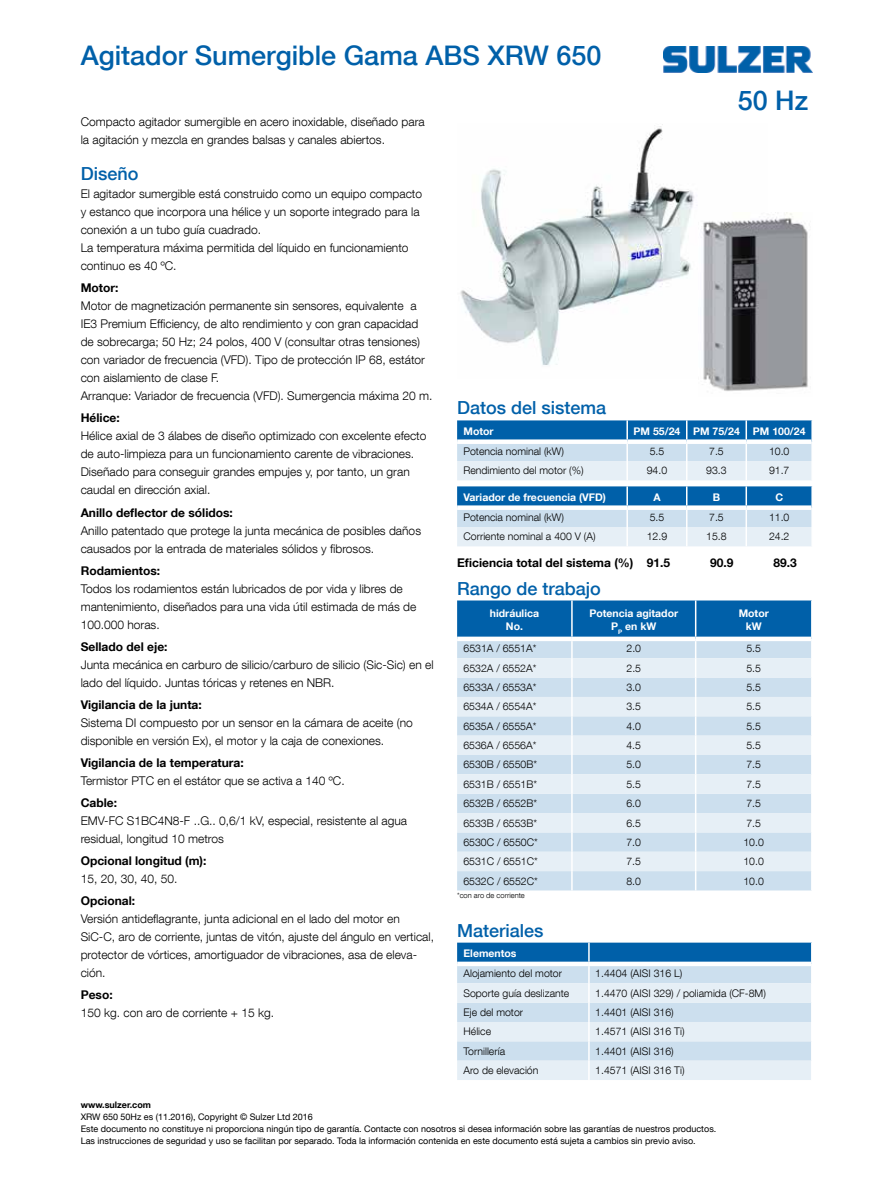
<style>
.page{position:relative;width:893px;height:1191px;background:#fff}
.page>*{position:absolute;margin:0;border:0;box-sizing:border-box;transform-origin:0 0}
.t1{font:500 27px "Helvetica Neue LT Com";color:#0060a9}
.t2{font:500 18px "Helvetica Neue LT Com";color:#0060a9}
.t3{font:300 12px/18px "Helvetica Neue LT Com";color:#000}
.t4{font:700 12px "Helvetica Neue LT Com";color:#000}
.t5{font:300 10.5px "Helvetica Neue LT Com";color:#000}
.t6{font:700 10.5px/13.5px "Helvetica Neue LT Com";color:#fff;text-align:center}
.t7{font:9px/12px "Helvetica Neue LT Com";color:#000}
.t8{font:700 9px "Helvetica Neue LT Com";color:#000}
.t9{font:300 7.5px "Helvetica Neue LT Com";color:#000}
</style>
<div class="page">
<img style="left:663px;top:46px;width:149px;height:26px">
<img style="left:460px;top:124px;width:235px;height:241px">
<svg style="left:457px;top:420px;width:356px;height:60px;background:#99bfdc"></svg>
<svg style="left:457px;top:486px;width:356px;height:60px;background:#99bfdc"></svg>
<svg style="left:457px;top:600px;width:355px;height:290px;background:#bed6e9"></svg>
<hr style="left:811px;top:851px;width:2px;height:20px;background:#fff">
<svg style="left:457px;top:942px;width:355px;height:138px;background:#bdd5e8"></svg>
<hr style="left:588px;top:1060px;width:2px;height:20px;background:#fff">
<hr style="left:811px;top:1060px;width:2px;height:20px;background:#fff">
<img style="left:703px;top:212px;width:105px;height:179px">
<h1 class="t1" style="left:81px;top:39px;width:522px">Agitador Sumergible Gama ABS XRW 650</h1>
<h1 class="t1" style="left:738px;top:84px;width:72px">50 Hz</h1>
<p class="t3" style="left:81px;top:113px;width:345px">Compacto agitador sumergible en acero inoxidable, diseñado para la agitación y mezcla en grandes balsas y canales abiertos.</p>
<h2 class="t2" style="left:81px;top:163px;width:59px">Diseño</h2>
<p class="t3" style="left:81px;top:185px;width:343px">El agitador sumergible está construido como un equipo compacto y estanco que incorpora una hélice y un soporte integrado para la conexión a un tubo guía cuadrado.<br>La temperatura máxima permitida del líquido en funcionamiento continuo es 40 ºC.</p>
<p class="t4" style="left:81px;top:280px;width:39px">Motor:</p>
<p class="t3" style="left:81px;top:297px;width:353px">Motor de magnetización permanente sin sensores, equivalente a IE3 Premium Efficiency, de alto rendimiento y con gran capacidad de sobrecarga; 50 Hz; 24 polos, 400 V (consultar otras tensiones) con variador de frecuencia (VFD). Tipo de protección IP 68, estátor con aislamiento de clase F.<br>Arranque: Variador de frecuencia (VFD). Sumergencia máxima 20 m.</p>
<p class="t4" style="left:81px;top:410px;width:41px">Hélice:</p>
<p class="t3" style="left:81px;top:427px;width:347px">Hélice axial de 3 álabes de diseño optimizado con excelente efecto de auto-limpieza para un funcionamiento carente de vibraciones.<br>Diseñado para conseguir grandes empujes y, por tanto, un gran caudal en dirección axial.</p>
<p class="t4" style="left:81px;top:504px;width:154px">Anillo deflector de sólidos:</p>
<p class="t3" style="left:81px;top:521px;width:342px">Anillo patentado que protege la junta mecánica de posibles daños causados por la entrada de materiales sólidos y fibrosos.</p>
<p class="t4" style="left:81px;top:562px;width:81px">Rodamientos:</p>
<p class="t3" style="left:81px;top:579px;width:337px">Todos los rodamientos están lubricados de por vida y libres de mantenimiento, diseñados para una vida útil estimada de más de<br>100.000 horas.</p>
<p class="t4" style="left:81px;top:638px;width:88px">Sellado del eje:</p>
<p class="t3" style="left:81px;top:655px;width:354px">Junta mecánica en carburo de silicio/carburo de silicio (Sic-Sic) en el lado del líquido. Juntas tóricas y retenes en NBR.</p>
<p class="t4" style="left:81px;top:696px;width:123px">Vigilancia de la junta:</p>
<p class="t3" style="left:81px;top:713px;width:334px">Sistema DI compuesto por un sensor en la cámara de aceite (no disponible en versión Ex), el motor y la caja de conexiones.</p>
<p class="t4" style="left:81px;top:754px;width:165px">Vigilancia de la temperatura:</p>
<p class="t3" style="left:81px;top:771px;width:265px">Termistor PTC en el estátor que se activa a 140 ºC.</p>
<p class="t4" style="left:81px;top:794px;width:38px">Cable:</p>
<p class="t3" style="left:81px;top:811px;width:328px">EMV-FC S1BC4N8-F ..G.. 0,6/1 kV, especial, resistente al agua residual, longitud 10 metros</p>
<p class="t4" style="left:81px;top:852px;width:127px">Opcional longitud (m):</p>
<p class="t3" style="left:81px;top:869px;width:98px">15, 20, 30, 40, 50.</p>
<p class="t4" style="left:81px;top:893px;width:56px">Opcional:</p>
<p class="t3" style="left:81px;top:909px;width:355px">Versión antideflagrante, junta adicional en el lado del motor en SiC-C, aro de corriente, juntas de vitón, ajuste del ángulo en vertical, protector de vórtices, amortiguador de vibraciones, asa de eleva&shy;ción.</p>
<p class="t4" style="left:81px;top:987px;width:34px">Peso:</p>
<p class="t3" style="left:81px;top:1003px;width:195px">150 kg. con aro de corriente + 15 kg.</p>
<h2 class="t2" style="left:457px;top:397px;width:151px">Datos del sistema</h2>
<p class="t6" style="left:463px;top:424px;width:32px">Motor</p>
<p class="t6" style="left:634px;top:424px;width:173px">PM 55/24 PM 75/24 PM 100/24</p>
<p class="t5" style="left:463px;top:445px;width:102px">Potencia nominal (kW)</p>
<p class="t5" style="left:650px;top:445px;width:16px">5.5</p>
<p class="t5" style="left:709px;top:445px;width:16px">7.5</p>
<p class="t5" style="left:769px;top:445px;width:22px">10.0</p>
<p class="t5" style="left:463px;top:464px;width:122px">Rendimiento del motor (%)</p>
<p class="t5" style="left:647px;top:464px;width:22px">94.0</p>
<p class="t5" style="left:706px;top:464px;width:22px">93.3</p>
<p class="t5" style="left:769px;top:464px;width:22px">91.7</p>
<p class="t6" style="left:463px;top:490px;width:144px">Variador de frecuencia (VFD)</p>
<p class="t6" style="left:653px;top:490px;width:9px">A</p>
<p class="t6" style="left:713px;top:490px;width:9px">B</p>
<p class="t6" style="left:775px;top:490px;width:9px">C</p>
<p class="t5" style="left:463px;top:511px;width:102px">Potencia nominal (kW)</p>
<p class="t5" style="left:650px;top:511px;width:16px">5.5</p>
<p class="t5" style="left:709px;top:511px;width:16px">7.5</p>
<p class="t5" style="left:769px;top:511px;width:22px">11.0</p>
<p class="t5" style="left:463px;top:530px;width:134px">Corriente nominal a 400 V (A)</p>
<p class="t5" style="left:647px;top:530px;width:22px">12.9</p>
<p class="t5" style="left:706px;top:530px;width:22px">15.8</p>
<p class="t5" style="left:769px;top:530px;width:22px">24.2</p>
<p class="t4" style="left:457px;top:555px;width:215px">Eficiencia total del sistema (%) 91.5</p>
<p class="t4" style="left:710px;top:555px;width:25px">90.9</p>
<p class="t4" style="left:774px;top:555px;width:25px">89.3</p>
<h2 class="t2" style="left:457px;top:577px;width:145px">Rango de trabajo</h2>
<p class="t6" style="left:490px;top:606px;width:51px">hidráulica<br>No.</p>
<p class="t6" style="left:589px;top:606px;width:90px">Potencia agitador<br>P<sub>P</sub> en kW</p>
<p class="t6" style="left:739px;top:606px;width:32px">Motor kW</p>
<p class="t5" style="left:463px;top:642px;width:74px">6531A / 6551A*</p>
<p class="t5" style="left:626px;top:642px;width:16px">2.0</p>
<p class="t5" style="left:746px;top:642px;width:16px">5.5</p>
<p class="t5" style="left:463px;top:661px;width:74px">6532A / 6552A*</p>
<p class="t5" style="left:626px;top:661px;width:16px">2.5</p>
<p class="t5" style="left:746px;top:661px;width:16px">5.5</p>
<p class="t5" style="left:463px;top:681px;width:74px">6533A / 6553A*</p>
<p class="t5" style="left:626px;top:681px;width:16px">3.0</p>
<p class="t5" style="left:746px;top:681px;width:16px">5.5</p>
<p class="t5" style="left:463px;top:700px;width:74px">6534A / 6554A*</p>
<p class="t5" style="left:626px;top:700px;width:16px">3.5</p>
<p class="t5" style="left:746px;top:700px;width:16px">5.5</p>
<p class="t5" style="left:463px;top:719px;width:74px">6535A / 6555A*</p>
<p class="t5" style="left:626px;top:719px;width:16px">4.0</p>
<p class="t5" style="left:746px;top:719px;width:16px">5.5</p>
<p class="t5" style="left:463px;top:739px;width:74px">6536A / 6556A*</p>
<p class="t5" style="left:626px;top:739px;width:16px">4.5</p>
<p class="t5" style="left:746px;top:739px;width:16px">5.5</p>
<p class="t5" style="left:463px;top:758px;width:75px">6530B / 6550B*</p>
<p class="t5" style="left:626px;top:758px;width:16px">5.0</p>
<p class="t5" style="left:746px;top:758px;width:16px">7.5</p>
<p class="t5" style="left:463px;top:777px;width:75px">6531B / 6551B*</p>
<p class="t5" style="left:626px;top:777px;width:16px">5.5</p>
<p class="t5" style="left:746px;top:777px;width:16px">7.5</p>
<p class="t5" style="left:463px;top:797px;width:75px">6532B / 6552B*</p>
<p class="t5" style="left:626px;top:797px;width:16px">6.0</p>
<p class="t5" style="left:746px;top:797px;width:16px">7.5</p>
<p class="t5" style="left:463px;top:816px;width:75px">6533B / 6553B*</p>
<p class="t5" style="left:626px;top:816px;width:16px">6.5</p>
<p class="t5" style="left:746px;top:816px;width:16px">7.5</p>
<p class="t5" style="left:463px;top:835px;width:76px">6530C / 6550C*</p>
<p class="t5" style="left:626px;top:835px;width:16px">7.0</p>
<p class="t5" style="left:743px;top:835px;width:22px">10.0</p>
<p class="t5" style="left:463px;top:855px;width:76px">6531C / 6551C*</p>
<p class="t5" style="left:626px;top:855px;width:16px">7.5</p>
<p class="t5" style="left:743px;top:855px;width:22px">10.0</p>
<p class="t5" style="left:463px;top:874px;width:76px">6532C / 6552C*</p>
<p class="t5" style="left:626px;top:874px;width:16px">8.0</p>
<p class="t5" style="left:743px;top:874px;width:22px">10.0</p>
<p class="t9" style="left:457px;top:890px;width:69px">*con aro de corriente</p>
<h2 class="t2" style="left:457px;top:919px;width:88px">Materiales</h2>
<p class="t6" style="left:463px;top:946px;width:55px">Elementos</p>
<p class="t5" style="left:463px;top:967px;width:100px">Alojamiento del motor</p>
<p class="t5" style="left:595px;top:967px;width:88px">1.4404 (AISI 316 L)</p>
<p class="t5" style="left:463px;top:986px;width:107px">Soporte guía deslizante</p>
<p class="t5" style="left:595px;top:986px;width:172px">1.4470 (AISI 329) / poliamida (CF-8M)</p>
<p class="t5" style="left:463px;top:1006px;width:61px">Eje del motor</p>
<p class="t5" style="left:595px;top:1006px;width:80px">1.4401 (AISI 316)</p>
<p class="t5" style="left:463px;top:1025px;width:29px">Hélice</p>
<p class="t5" style="left:595px;top:1025px;width:91px">1.4571 (AISI 316 Ti)</p>
<p class="t5" style="left:463px;top:1044px;width:43px">Tornillería</p>
<p class="t5" style="left:595px;top:1044px;width:80px">1.4401 (AISI 316)</p>
<p class="t5" style="left:463px;top:1064px;width:76px">Aro de elevación</p>
<p class="t5" style="left:595px;top:1064px;width:91px">1.4571 (AISI 316 Ti)</p>
<p class="t8" style="left:81px;top:1099px;width:72px">www.sulzer.com</p>
<p class="t7" style="left:81px;top:1110px;width:637px">XRW 650 50Hz es (11.2016), Copyright © Sulzer Ltd 2016<br>Este documento no constituye ni proporciona ningún tipo de garantía. Contacte con nosotros si desea información sobre las garantías de nuestros productos.<br>Las instrucciones de seguridad y uso se facilitan por separado. Toda la información contenida en este documento está sujeta a cambios sin previo aviso.</p>
</div>
